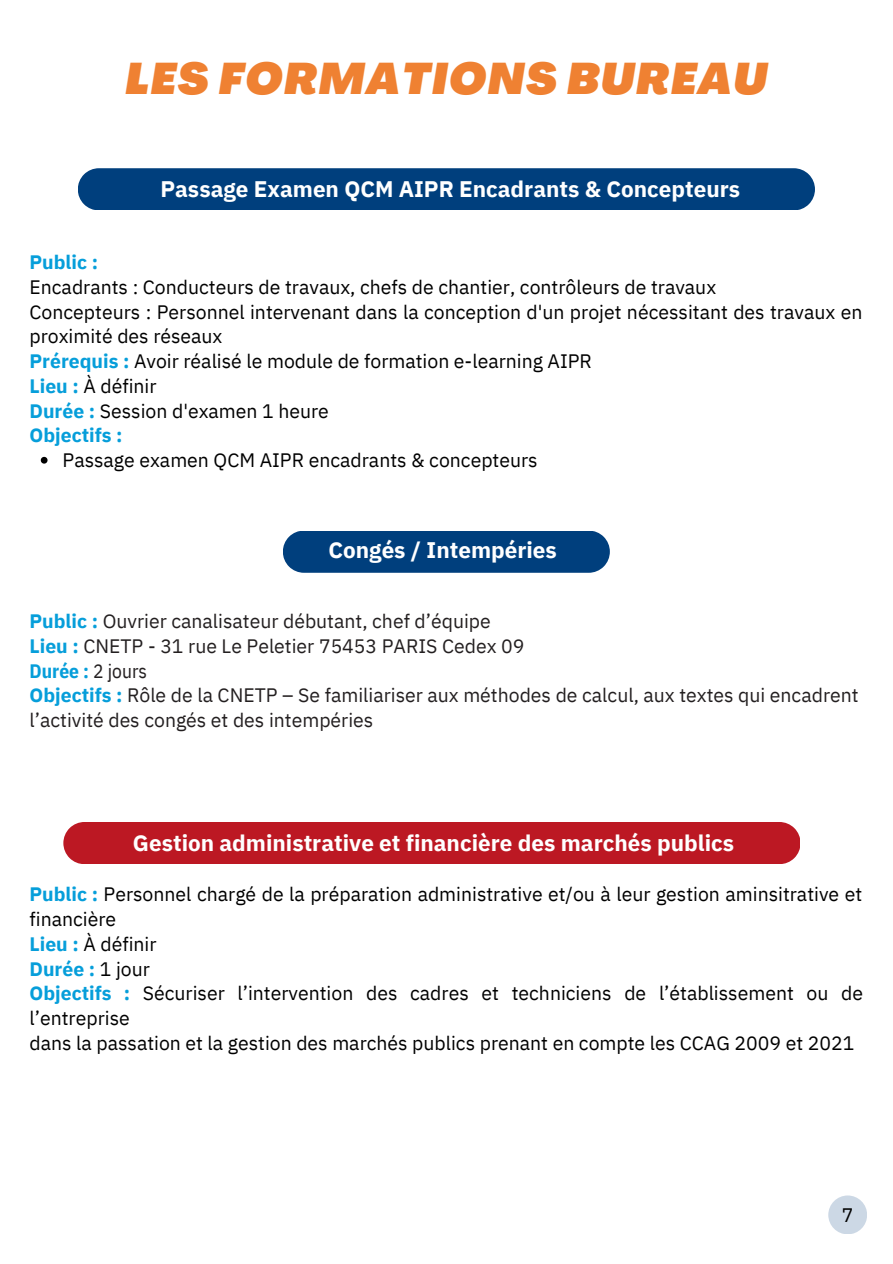
<style>
.page{position:relative;width:893px;height:1264px;background:#fff}
.page>*{position:absolute;margin:0;border:0;box-sizing:border-box;transform-origin:0 0}
.t1{font:italic 900 43.5px "Agrandir";letter-spacing:.035em;color:#ef8132}
.t2{font:700 22.5px "IBM Plex Sans";color:#fff}
.t3{font:19.5px "IBM Plex Sans";color:#000}
.t4{font:19.35px/24.8px "IBM Plex Sans";color:#000}
.t5{font:19.35px/24.8px "IBM Plex Sans";color:#231f20}
.t6{font:700 19.35px "IBM Plex Sans Cond";color:#069eda}
.t7{font:700 19.35px "IBM Plex Sans";color:#069eda}
.s1{font-weight:700;color:#069eda}
.s2{font-weight:400;color:#231f20}
</style>
<div class="page">
<div style="left:283px;top:531px;width:326px;height:41px;background:#003f7d"></div>
<svg style="left:41px;top:457px;width:7px;height:6px"></svg>
<div style="left:78px;top:168px;width:736px;height:42px;background:#003f7d"></div>
<div style="left:828px;top:1195px;width:39px;height:39px;background:#ccd8e5;border-radius:50%"></div>
<div style="left:63px;top:822px;width:736px;height:41px;background:#bc1823"></div>
<h1 class="t1" style="left:125px;top:62px;width:643px">LES FORMATIONS BUREAU</h1>
<p class="t2" style="left:160px;top:174px;width:581px">Passage Examen QCM AIPR Encadrants &amp; Concepteurs</p>
<p class="t7" style="left:30px;top:249px;width:70px">Public :</p>
<p class="t4" style="left:30px;top:274px;width:834px">Encadrants : Conducteurs de travaux, chefs de chantier, contrôleurs de travaux<br>Concepteurs : Personnel intervenant dans la conception d'un projet nécessitant des travaux en proximité des réseaux<br><span class="s1">Prérequis :</span> Avoir réalisé le module de formation e-learning AIPR<br><span class="s1">Lieu :</span> À définir<br><span class="s1">Durée :</span> Session d'examen 1 heure<br><span class="s1">Objectifs :</span></p>
<p class="t4" style="left:63px;top:447px;width:476px">Passage examen QCM AIPR encadrants &amp; concepteurs</p>
<p class="t2" style="left:328px;top:535px;width:230px">Congés / Intempéries</p>
<p class="t5" style="left:30px;top:608px;width:496px"><span class="s1">Public :</span> Ouvrier canalisateur débutant, chef d’équipe<br><span class="s1">Lieu :</span> CNETP - 31 rue Le Peletier 75453 PARIS Cedex 09</p>
<p class="t6" style="left:30px;top:658px;width:119px">Durée : <span class="s2">2 jours</span></p>
<p class="t5" style="left:30px;top:682px;width:830px"><span class="s1">Objectifs :</span> Rôle de la CNETP – Se familiariser aux méthodes de calcul, aux textes qui encadrent l’activité des congés et des intempéries</p>
<p class="t2" style="left:133px;top:827px;width:602px">Gestion administrative et financière des marchés publics</p>
<p class="t4" style="left:30px;top:881px;width:835px"><span class="s1">Public :</span> Personnel chargé de la préparation administrative et/ou à leur gestion aminsitrative et financière<br><span class="s1">Lieu :</span> À définir<br><span class="s1">Durée :</span> 1 jour<br><span class="s1">Objectifs :</span> Sécuriser l’intervention des cadres et techniciens de l’établissement ou de l’entreprise<br>dans la passation et la gestion des marchés publics prenant en compte les CCAG 2009 et 2021</p>
<p class="t3" style="left:841px;top:1201px;width:13px">7</p>
</div>
